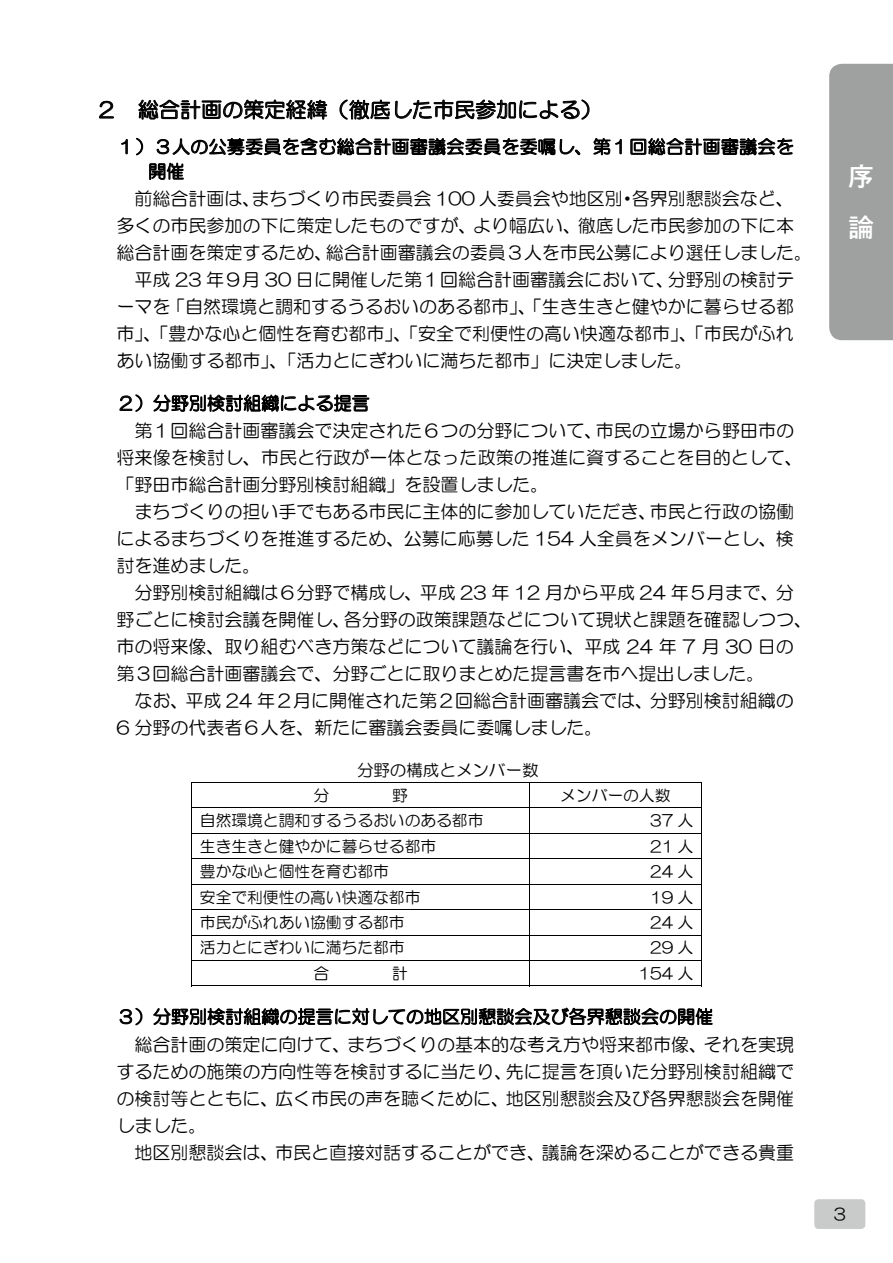
<style>
.page{position:relative;width:893px;height:1263px;background:#fff}
.page>*{position:absolute;margin:0;border:0;box-sizing:border-box;transform-origin:0 0}
.t1{font:500 25.5px/51px "Gothic MB101 Pr 6";color:#fff}
.t2{font:21px "HG Maru Gothic MPRO";letter-spacing:.005em;color:#000}
.t3{font:18px/24.6px "HG Maru Gothic MPRO";color:#000}
.t4{font:16.5px "HG Maru Gothic MPRO";color:#000}
.t5{font:15.75px "HG Maru Gothic MPRO";color:#000}
</style>
<div class="page">
<svg style="left:99px;top:101px;width:15px;height:18px"></svg>
<svg style="left:121px;top:139px;width:7px;height:15px"></svg>
<svg style="left:630px;top:138px;width:163px;height:18px"></svg>
<svg style="left:136px;top:99px;width:486px;height:81px"></svg>
<svg style="left:120px;top:395px;width:22px;height:17px"></svg>
<svg style="left:154px;top:394px;width:215px;height:18px"></svg>
<hr style="left:191px;top:782px;width:511px;height:1px;background:#000">
<hr style="left:191px;top:807px;width:511px;height:1px;background:#000">
<hr style="left:191px;top:833px;width:511px;height:1px;background:#000">
<hr style="left:191px;top:858px;width:511px;height:1px;background:#000">
<hr style="left:191px;top:884px;width:511px;height:1px;background:#000">
<hr style="left:191px;top:909px;width:511px;height:1px;background:#000">
<hr style="left:191px;top:935px;width:511px;height:1px;background:#000">
<hr style="left:191px;top:960px;width:511px;height:1px;background:#000">
<svg style="left:191px;top:783px;width:1px;height:202px"></svg>
<hr style="left:191px;top:985px;width:338px;height:1px;background:#000">
<svg style="left:529px;top:783px;width:1px;height:203px"></svg>
<hr style="left:530px;top:985px;width:171px;height:1px;background:#000">
<svg style="left:701px;top:783px;width:1px;height:203px"></svg>
<svg style="left:120px;top:1008px;width:22px;height:17px"></svg>
<svg style="left:154px;top:1007px;width:558px;height:19px"></svg>
<div style="left:829px;top:64px;width:64px;height:276px;background:#9fa0a0"></div>
<div style="left:814px;top:1199px;width:51px;height:30px;background:#c9caca;border-radius:4px"></div>
<p class="t2" style="left:96px;top:99px;width:507px">２ 総合計画の策定経緯（徹底した市民参加による）</p>
<p class="t3" style="left:148px;top:134px;width:647px;text-indent:-31px">１）３人の公募委員を含む総合計画審議会委員を委嘱し、第１回総合計画審議会を開催</p>
<p class="t3" style="left:135px;top:186px;width:661px">前総合計画は、まちづくり市民委員会 100 人委員会や地区別・各界別懇談会など、</p>
<p class="t3" style="left:117px;top:213px;width:679px">多くの市民参加の下に策定したものですが、より幅広い、徹底した市民参加の下に本</p>
<p class="t3" style="left:117px;top:240px;width:697px">総合計画を策定するため、総合計画審議会の委員３人を市民公募により選任しました。</p>
<p class="t3" style="left:135px;top:267px;width:661px">平成 23 年９月 30 日に開催した第１回総合計画審議会において、分野別の検討テ</p>
<p class="t3" style="left:117px;top:294px;width:679px">ーマを「自然環境と調和するうるおいのある都市」、「生き生きと健やかに暮らせる都</p>
<p class="t3" style="left:117px;top:321px;width:679px">市」、「豊かな心と個性を育む都市」、「安全で利便性の高い快適な都市」、「市民がふれ</p>
<p class="t3" style="left:117px;top:348px;width:577px">あい協働する都市」、「活力とにぎわいに満ちた都市」に決定しました。</p>
<p class="t3" style="left:117px;top:391px;width:254px">２）分野別検討組織による提言</p>
<p class="t3" style="left:135px;top:418px;width:661px">第１回総合計画審議会で決定された６つの分野について、市民の立場から野田市の</p>
<p class="t3" style="left:117px;top:445px;width:688px">将来像を検討し、市民と行政が一体となった政策の推進に資することを目的として、</p>
<p class="t3" style="left:117px;top:472px;width:433px">「野田市総合計画分野別検討組織」を設置しました。</p>
<p class="t3" style="left:135px;top:499px;width:661px">まちづくりの担い手でもある市民に主体的に参加していただき、市民と行政の協働</p>
<p class="t3" style="left:117px;top:526px;width:679px">によるまちづくりを推進するため、公募に応募した 154 人全員をメンバーとし、検</p>
<p class="t3" style="left:117px;top:553px;width:145px">討を進めました。</p>
<p class="t3" style="left:135px;top:580px;width:661px">分野別検討組織は６分野で構成し、平成 23 年 12 月から平成 24 年５月まで、分</p>
<p class="t3" style="left:117px;top:607px;width:697px">野ごとに検討会議を開催し、各分野の政策課題などについて現状と課題を確認しつつ、</p>
<p class="t3" style="left:117px;top:634px;width:679px">市の将来像、取り組むべき方策などについて議論を行い、平成 24 年 7 月 30 日の</p>
<p class="t3" style="left:117px;top:661px;width:649px">第３回総合計画審議会で、分野ごとに取りまとめた提言書を市へ提出しました。</p>
<p class="t3" style="left:135px;top:688px;width:661px">なお、平成 24 年２月に開催された第２回総合計画審議会では、分野別検討組織の</p>
<p class="t3" style="left:117px;top:715px;width:487px">6 分野の代表者６人を、新たに審議会委員に委嘱しました。</p>
<p class="t4" style="left:357px;top:761px;width:183px">分野の構成とメンバー数</p>
<p class="t5" style="left:313px;top:787px;width:17px">分</p>
<p class="t5" style="left:392px;top:787px;width:17px">野</p>
<p class="t5" style="left:560px;top:787px;width:112px">メンバーの人数</p>
<p class="t5" style="left:200px;top:813px;width:285px">自然環境と調和するうるおいのある都市</p>
<p class="t5" style="left:650px;top:813px;width:45px">37 人</p>
<p class="t5" style="left:200px;top:838px;width:238px">生き生きと健やかに暮らせる都市</p>
<p class="t5" style="left:650px;top:838px;width:45px">21 人</p>
<p class="t5" style="left:200px;top:864px;width:190px">豊かな心と個性を育む都市</p>
<p class="t5" style="left:650px;top:864px;width:45px">24 人</p>
<p class="t5" style="left:200px;top:889px;width:222px">安全で利便性の高い快適な都市</p>
<p class="t5" style="left:650px;top:889px;width:45px">19 人</p>
<p class="t5" style="left:200px;top:914px;width:206px">市民がふれあい協働する都市</p>
<p class="t5" style="left:650px;top:914px;width:45px">24 人</p>
<p class="t5" style="left:200px;top:940px;width:206px">活力とにぎわいに満ちた都市</p>
<p class="t5" style="left:650px;top:940px;width:45px">29 人</p>
<p class="t5" style="left:313px;top:965px;width:17px">合</p>
<p class="t5" style="left:392px;top:965px;width:17px">計</p>
<p class="t5" style="left:638px;top:965px;width:56px">154 人</p>
<p class="t3" style="left:117px;top:1004px;width:598px">３）分野別検討組織の提言に対しての地区別懇談会及び各界懇談会の開催</p>
<p class="t3" style="left:135px;top:1032px;width:661px">総合計画の策定に向けて、まちづくりの基本的な考え方や将来都市像、それを実現</p>
<p class="t3" style="left:117px;top:1059px;width:679px">するための施策の方向性等を検討するに当たり、先に提言を頂いた分野別検討組織で</p>
<p class="t3" style="left:117px;top:1086px;width:679px">の検討等とともに、広く市民の声を聴くために、地区別懇談会及び各界懇談会を開催</p>
<p class="t3" style="left:117px;top:1113px;width:92px">しました。</p>
<p class="t3" style="left:135px;top:1140px;width:661px">地区別懇談会は、市民と直接対話することができ、議論を深めることができる貴重</p>
<h1 class="t1" style="left:848px;top:150px;width:27px">序論</h1>
<p class="t4" style="left:834px;top:1205px;width:14px">3</p>
</div>
